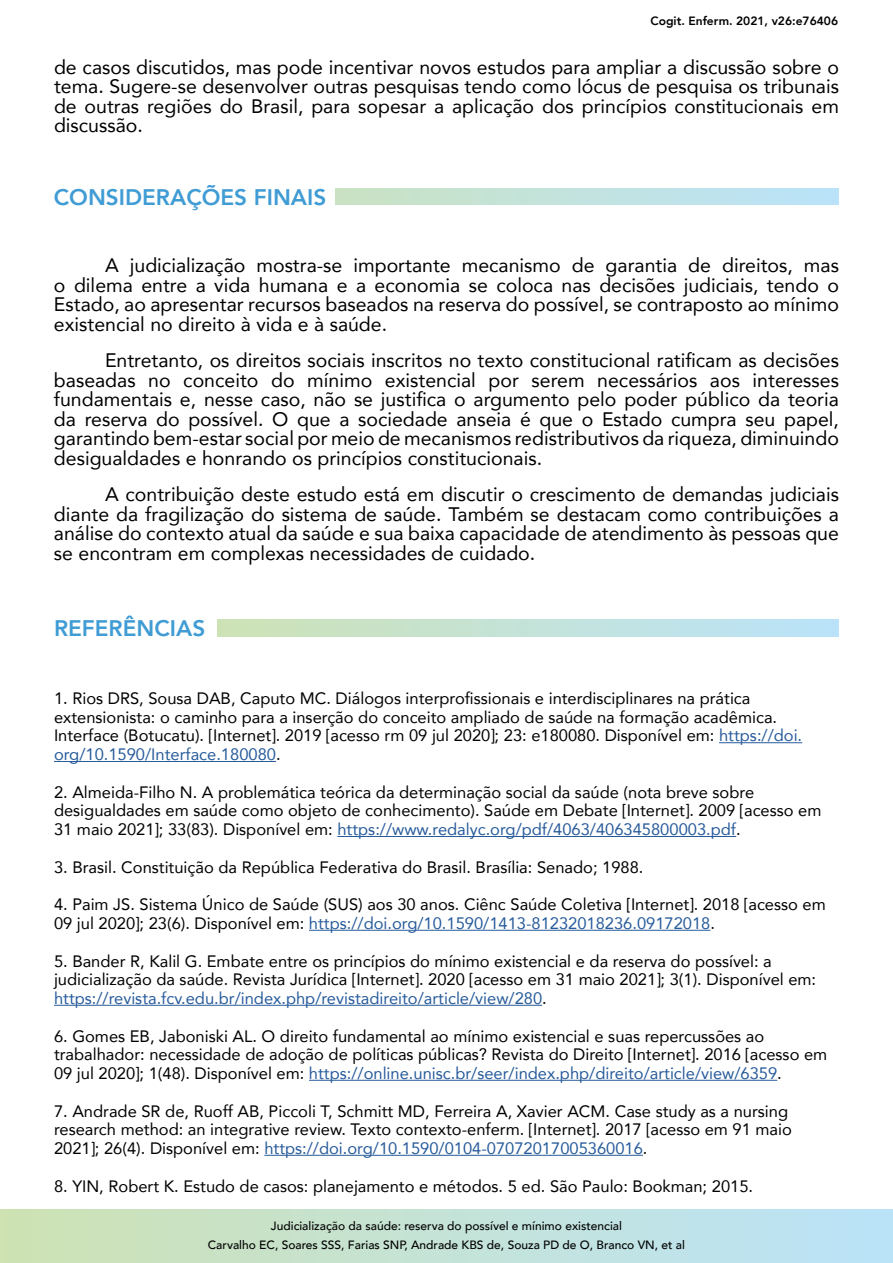
<style>
.page{position:relative;width:893px;height:1263px;background:#fff}
.page>*{position:absolute;margin:0;border:0;box-sizing:border-box;transform-origin:0 0}
.t1{font:800 22.5px "Avenir";color:#409cd4}
.t2{font:19.5px/19.5px "Avenir";color:#000;text-align:justify}
.t3{font:16.5px/18.8px "Avenir";color:#000}
.t4{font:500 12px/18.6px "Avenir";color:#000;text-align:center}
.t5{font:800 12px "Avenir";color:#000}
.s1{color:#275b9b}
</style>
<div class="page">
<svg style="left:0;top:1209px;width:893px;height:54px;background:#c4e2d6"></svg>
<div style="left:336px;top:188px;width:503px;height:17px;background:linear-gradient(to right,#cae2c3,#bae3fb)"></div>
<div style="left:218px;top:620px;width:621px;height:16px;background:linear-gradient(to right,#cde2b5,#bae3fb)"></div>
<hr style="left:719px;top:742px;width:83px;height:1px;background:#275b9b">
<hr style="left:54px;top:761px;width:222px;height:1px;background:#275b9b">
<hr style="left:337px;top:836px;width:399px;height:1px;background:#275b9b">
<hr style="left:309px;top:930px;width:401px;height:1px;background:#275b9b">
<hr style="left:54px;top:1005px;width:488px;height:1px;background:#275b9b">
<hr style="left:309px;top:1080px;width:468px;height:1px;background:#275b9b">
<hr style="left:264px;top:1155px;width:379px;height:1px;background:#275b9b">
<p class="t5" style="left:650px;top:12px;width:189px">Cogit. Enferm. 2021, v26:e76406</p>
<p class="t2" style="left:54px;top:56px;width:786px">de casos discutidos, mas pode incentivar novos estudos para ampliar a discussão sobre o tema. Sugere-se desenvolver outras pesquisas tendo como lócus de pesquisa os tribunais de outras regiões do Brasil, para sopesar a aplicação dos princípios constitucionais em discussão.</p>
<h1 class="t1" style="left:54px;top:179px;width:274px">CONSIDERAÇÕES FINAIS</h1>
<p class="t2" style="left:54px;top:255px;width:786px;text-indent:51px">A judicialização mostra-se importante mecanismo de garantia de direitos, mas o dilema entre a vida humana e a economia se coloca nas decisões judiciais, tendo o Estado, ao apresentar recursos baseados na reserva do possível, se contraposto ao mínimo existencial no direito à vida e à saúde.</p>
<p class="t2" style="left:54px;top:350px;width:786px;text-indent:51px">Entretanto, os direitos sociais inscritos no texto constitucional ratificam as decisões baseadas no conceito do mínimo existencial por serem necessários aos interesses fundamentais e, nesse caso, não se justifica o argumento pelo poder público da teoria da reserva do possível. O que a sociedade anseia é que o Estado cumpra seu papel, garantindo bem-estar social por meio de mecanismos redistributivos da riqueza, diminuindo desigualdades e honrando os princípios constitucionais.</p>
<p class="t2" style="left:54px;top:484px;width:786px;text-indent:51px">A contribuição deste estudo está em discutir o crescimento de demandas judiciais diante da fragilização do sistema de saúde. Também se destacam como contribuições a análise do contexto atual da saúde e sua baixa capacidade de atendimento às pessoas que se encontram em complexas necessidades de cuidado.</p>
<h1 class="t1" style="left:54px;top:611px;width:153px">REFERÊNCIAS</h1>
<p class="t3" style="left:54px;top:688px;width:750px">1. Rios DRS, Sousa DAB, Caputo MC. Diálogos interprofissionais e interdisciplinares na prática extensionista: o caminho para a inserção do conceito ampliado de saúde na formação acadêmica.<br>Interface (Botucatu). [Internet]. 2019 [acesso rm 09 jul 2020]; 23: e180080. Disponível em: <span class="s1">https://doi. org/10.1590/Interface.180080</span>.</p>
<p class="t3" style="left:54px;top:782px;width:769px">2. Almeida-Filho N. A problemática teórica da determinação social da saúde (nota breve sobre desigualdades em saúde como objeto de conhecimento). Saúde em Debate [Internet]. 2009 [acesso em<br>31 maio 2021]; 33(83). Disponível em: <span class="s1">https://www.redalyc.org/pdf/4063/406345800003.pdf</span>.</p>
<p class="t3" style="left:54px;top:857px;width:591px">3. Brasil. Constituição da República Federativa do Brasil. Brasília: Senado; 1988.</p>
<p class="t3" style="left:54px;top:895px;width:773px">4. Paim JS. Sistema Único de Saúde (SUS) aos 30 anos. Ciênc Saúde Coletiva [Internet]. 2018 [acesso em<br>09 jul 2020]; 23(6). Disponível em: <span class="s1">https://doi.org/10.1590/1413-81232018236.09172018</span>.</p>
<p class="t3" style="left:54px;top:951px;width:764px">5. Bander R, Kalil G. Embate entre os princípios do mínimo existencial e da reserva do possível: a judicialização da saúde. Revista Jurídica [Internet]. 2020 [acesso em 31 maio 2021]; 3(1). Disponível em: <span class="s1">https://revista.fcv.edu.br/index.php/revistadireito/article/view/280</span>.</p>
<p class="t3" style="left:54px;top:1026px;width:775px">6. Gomes EB, Jaboniski AL. O direito fundamental ao mínimo existencial e suas repercussões ao trabalhador: necessidade de adoção de políticas públicas? Revista do Direito [Internet]. 2016 [acesso em<br>09 jul 2020]; 1(48). Disponível em: <span class="s1">https://online.unisc.br/seer/index.php/direito/article/view/6359</span>.</p>
<p class="t3" style="left:54px;top:1101px;width:739px">7. Andrade SR de, Ruoff AB, Piccoli T, Schmitt MD, Ferreira A, Xavier ACM. Case study as a nursing research method: an integrative review. Texto contexto-enferm. [Internet]. 2017 [acesso em 91 maio<br>2021]; 26(4). Disponível em: <span class="s1">https://doi.org/10.1590/0104-07072017005360016</span>.</p>
<p class="t3" style="left:54px;top:1176px;width:701px">8. YIN, Robert K. Estudo de casos: planejamento e métodos. 5 ed. São Paulo: Bookman; 2015.</p>
<p class="t4" style="left:208px;top:1216px;width:479px">Judicialização da saúde: reserva do possível e mínimo existencial<br>Carvalho EC, Soares SSS, Farias SNP, Andrade KBS de, Souza PD de O, Branco VN, et al</p>
</div>
